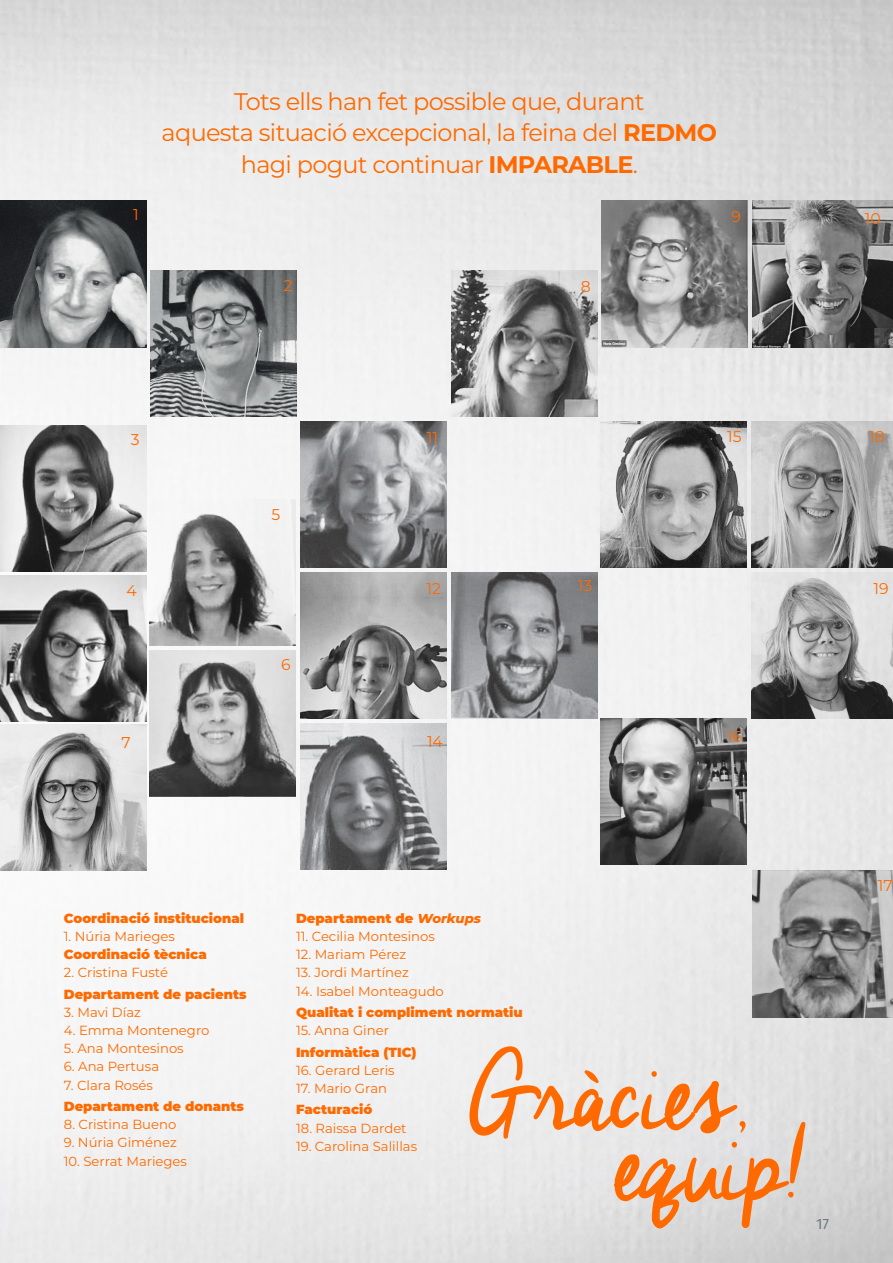
<style>
.page{position:relative;width:893px;height:1263px;background:#fff}
.page>*{position:absolute;margin:0;border:0;box-sizing:border-box;transform-origin:0 0}
.Copy_Text_1_column{font:133.65px "Cheddar Jack";letter-spacing:-.015em;color:#ff6a00}
.Copy_Text_1_column-2{font:24px "Montserrat";letter-spacing:-.03em;color:#ff6a00}
.Copy_Text_3_columns{font:15.6px "Montserrat";color:#ff6a00}
.t1{font:15px "Fira Sans";color:#647f8c}
.Copy_Text_3_columns-2{font:13.2px "Montserrat";color:#ff6a00}
.Copy_Text_3_columns-3{font:900 13.2px "Montserrat";color:#ff6a00}
.s1{font-weight:700}
.s2{font-weight:800;font-style:italic}
</style>
<div class="page">
<img style="left:0;top:0;width:893px;height:1263px">
<img style="left:0;top:201px;width:146px;height:146px">
<img style="left:752px;top:871px;width:141px;height:146px">
<img style="left:601px;top:201px;width:146px;height:146px">
<img style="left:150px;top:499px;width:146px;height:146px">
<img style="left:601px;top:718px;width:146px;height:146px">
<img style="left:301px;top:724px;width:146px;height:146px">
<img style="left:0;top:725px;width:146px;height:146px">
<img style="left:1px;top:575px;width:146px;height:146px">
<img style="left:752px;top:572px;width:141px;height:146px">
<img style="left:752px;top:421px;width:141px;height:146px">
<img style="left:150px;top:271px;width:146px;height:146px">
<img style="left:452px;top:572px;width:146px;height:146px">
<img style="left:0;top:425px;width:146px;height:146px">
<img style="left:451px;top:271px;width:146px;height:146px">
<img style="left:752px;top:201px;width:141px;height:146px">
<img style="left:150px;top:651px;width:146px;height:146px">
<img style="left:300px;top:421px;width:146px;height:146px">
<img style="left:300px;top:572px;width:146px;height:146px">
<img style="left:601px;top:421px;width:146px;height:146px">
<p class="Copy_Text_3_columns" style="left:133px;top:204px;width:7px">1</p>
<p class="Copy_Text_1_column-2" style="left:234px;top:85px;width:412px">Tots ells han fet possible que, durant</p>
<p class="Copy_Text_1_column-2" style="left:162px;top:116px;width:557px">aquesta situació excepcional, la feina del <span class="s1">REDMO</span></p>
<p class="Copy_Text_1_column-2" style="left:241px;top:148px;width:399px">hagi pogut continuar <span class="s1">IMPARABLE</span>.</p>
<p class="Copy_Text_3_columns" style="left:731px;top:206px;width:11px">9</p>
<p class="Copy_Text_3_columns" style="left:284px;top:274px;width:10px">2</p>
<p class="Copy_Text_3_columns" style="left:581px;top:276px;width:11px">8</p>
<p class="Copy_Text_3_columns" style="left:865px;top:207px;width:17px">10</p>
<p class="Copy_Text_3_columns" style="left:131px;top:429px;width:10px">3</p>
<p class="Copy_Text_3_columns" style="left:427px;top:427px;width:13px">11</p>
<p class="Copy_Text_3_columns" style="left:727px;top:426px;width:16px">15</p>
<p class="Copy_Text_3_columns" style="left:869px;top:425px;width:17px">18</p>
<p class="Copy_Text_3_columns" style="left:271px;top:504px;width:10px">5</p>
<p class="Copy_Text_3_columns" style="left:126px;top:580px;width:12px">4</p>
<p class="Copy_Text_3_columns" style="left:426px;top:578px;width:16px">12</p>
<p class="Copy_Text_3_columns" style="left:578px;top:575px;width:16px">13</p>
<p class="Copy_Text_3_columns" style="left:873px;top:578px;width:17px">19</p>
<p class="Copy_Text_3_columns" style="left:281px;top:654px;width:11px">6</p>
<p class="Copy_Text_3_columns" style="left:121px;top:732px;width:11px">7</p>
<p class="Copy_Text_3_columns" style="left:427px;top:731px;width:17px">14</p>
<p class="Copy_Text_3_columns" style="left:727px;top:726px;width:17px">16</p>
<p class="Copy_Text_3_columns-3" style="left:64px;top:908px;width:182px">Coordinació institucional</p>
<p class="Copy_Text_3_columns-2" style="left:64px;top:927px;width:113px">1. Núria Marieges</p>
<p class="Copy_Text_3_columns-3" style="left:64px;top:945px;width:144px">Coordinació tècnica</p>
<p class="Copy_Text_3_columns-2" style="left:64px;top:964px;width:106px">2. Cristina Fusté</p>
<p class="Copy_Text_3_columns-3" style="left:64px;top:984px;width:184px">Departament de pacients</p>
<p class="Copy_Text_3_columns-2" style="left:64px;top:1003px;width:79px">3. Mavi Díaz</p>
<p class="Copy_Text_3_columns-2" style="left:64px;top:1021px;width:147px">4. Emma Montenegro</p>
<p class="Copy_Text_3_columns-2" style="left:64px;top:1039px;width:121px">5. Ana Montesinos</p>
<p class="Copy_Text_3_columns-2" style="left:64px;top:1058px;width:97px">6. Ana Pertusa</p>
<p class="Copy_Text_3_columns-2" style="left:64px;top:1076px;width:91px">7. Clara Rosés</p>
<p class="Copy_Text_3_columns-3" style="left:64px;top:1096px;width:182px">Departament de donants</p>
<p class="Copy_Text_3_columns-2" style="left:64px;top:1115px;width:114px">8. Cristina Bueno</p>
<p class="Copy_Text_3_columns-2" style="left:64px;top:1133px;width:115px">9. Núria Giménez</p>
<p class="Copy_Text_3_columns-2" style="left:64px;top:1152px;width:125px">10. Serrat Marieges</p>
<p class="Copy_Text_3_columns-3" style="left:296px;top:908px;width:187px">Departament de <span class="s2">Workups</span></p>
<p class="Copy_Text_3_columns-2" style="left:296px;top:927px;width:140px">11. Cecilia Montesinos</p>
<p class="Copy_Text_3_columns-2" style="left:296px;top:945px;width:112px">12. Mariam Pérez</p>
<p class="Copy_Text_3_columns-2" style="left:296px;top:964px;width:114px">13. Jordi Martínez</p>
<p class="Copy_Text_3_columns-2" style="left:296px;top:982px;width:149px">14. Isabel Monteagudo</p>
<p class="Copy_Text_3_columns-3" style="left:296px;top:1002px;width:228px">Qualitat i compliment normatiu</p>
<p class="Copy_Text_3_columns-2" style="left:296px;top:1021px;width:95px">15. Anna Giner</p>
<p class="Copy_Text_3_columns-3" style="left:296px;top:1042px;width:122px">Informàtica (TIC)</p>
<p class="Copy_Text_3_columns-2" style="left:296px;top:1061px;width:100px">16. Gerard Leris</p>
<p class="Copy_Text_3_columns-2" style="left:296px;top:1079px;width:93px">17. Mario Gran</p>
<p class="Copy_Text_3_columns-3" style="left:296px;top:1100px;width:78px">Facturació</p>
<p class="Copy_Text_3_columns-2" style="left:296px;top:1119px;width:112px">18. Raissa Dardet</p>
<p class="Copy_Text_3_columns-2" style="left:296px;top:1137px;width:123px">19. Carolina Salillas</p>
<p class="Copy_Text_1_column" style="left:469px;top:1019px;width:280px">Gràcies,</p>
<p class="Copy_Text_1_column" style="left:613px;top:1090px;width:195px">equip!</p>
<p class="t1" style="left:816px;top:1213px;width:15px">17</p>
<p class="Copy_Text_3_columns" style="left:878px;top:875px;width:16px">17</p>
</div>
